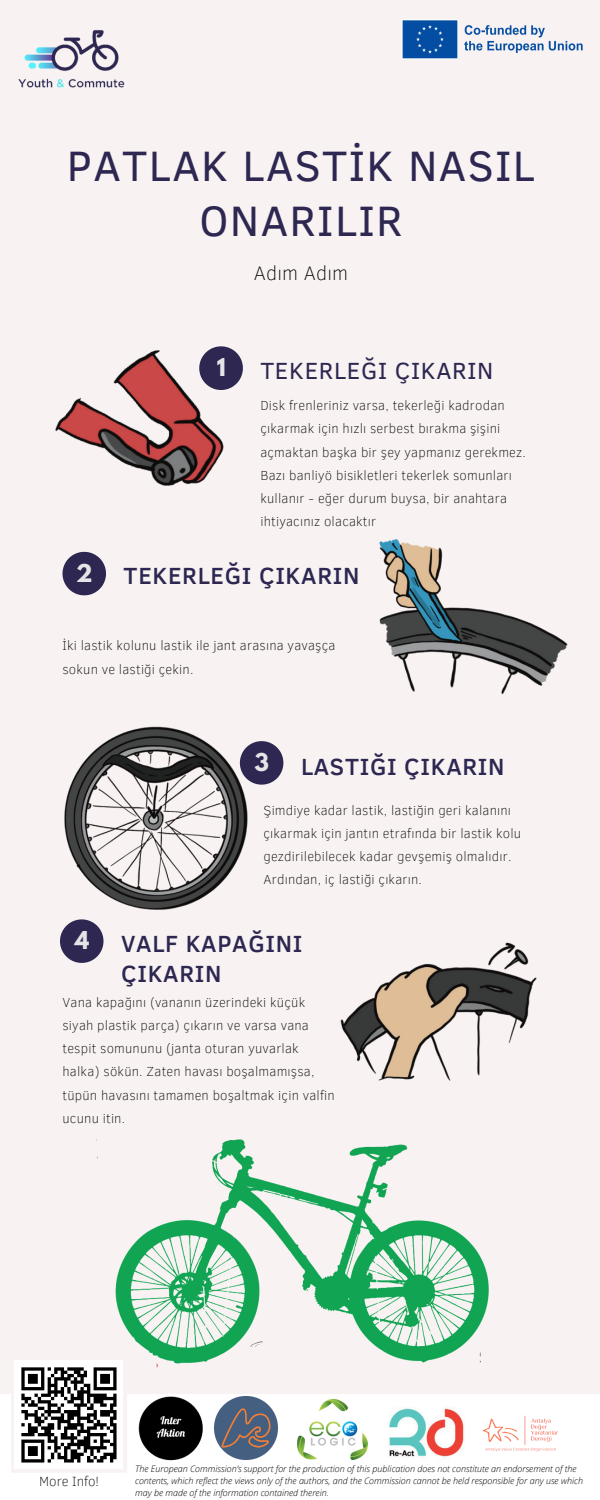
<style>
.page{position:relative;width:600px;height:1500px;background:#f8f3f2}
.page>*{position:absolute;margin:0;border:0;box-sizing:border-box;transform-origin:0 0}
.t1{font:43.6px/54.8px "Clear Sans";letter-spacing:.03em;color:#2d2751;text-align:center}
.t2{font:500 24px/30px "Clear Sans";letter-spacing:.03em;color:#2d2751}
.t3{font:24px "Clear Sans";letter-spacing:.03em;color:#2d2751}
.t4{font:700 21.8px "League Spartan";color:#e5e5e6}
.t5{font:100 20px "Clear Sans";letter-spacing:.015em;color:#000}
.t6{font:100 13.7px "Clear Sans";color:#000}
.t7{font:100 13.4px/23.2px "Clear Sans";letter-spacing:.015em;color:#000}
.t8{font:italic 300 9px/12px "Open Sans";color:#000}
</style>
<div class="page">
<img style="left:18px;top:30px;width:107px;height:58px">
<img style="left:402px;top:20px;width:181px;height:39px">
<svg style="left:240px;top:357px;width:3px;height:22px"></svg>
<img style="left:64px;top:726px;width:184px;height:184px">
<svg style="left:240px;top:741px;width:43px;height:44px"></svg>
<svg style="left:60px;top:919px;width:44px;height:44px"></svg>
<img style="left:55px;top:346px;width:185px;height:140px">
<img style="left:379px;top:539px;width:189px;height:155px">
<svg style="left:63px;top:552px;width:43px;height:43px"></svg>
<img style="left:340px;top:942px;width:197px;height:84px">
<img style="left:96px;top:1026px;width:428px;height:342px">
<div style="left:0;top:1394px;width:600px;height:106px;background:#fff"></div>
<img style="left:138px;top:1396px;width:65px;height:65px">
<img style="left:214px;top:1396px;width:64px;height:64px">
<img style="left:298px;top:1399px;width:70px;height:61px">
<img style="left:388px;top:1407px;width:76px;height:52px">
<img style="left:482px;top:1415px;width:76px;height:37px">
<svg style="left:11px;top:1357px;width:116px;height:115px"></svg>
<p class="t1" style="left:67px;top:136px;width:470px">PATLAK LASTİK NASIL<br>ONARILIR</p>
<p class="t5" style="left:254px;top:259px;width:96px">Adım Adım</p>
<p class="t4" style="left:217px;top:357px;width:11px">1</p>
<p class="t3" style="left:260px;top:353px;width:234px">TEKERLEĞI ÇIKARIN</p>
<p class="t7" style="left:260px;top:393px;width:267px">Disk frenleriniz varsa, tekerleği kadrodan çıkarmak için hızlı serbest bırakma şişini açmaktan başka bir şey yapmanız gerekmez.<br>Bazı banliyö bisikletleri tekerlek somunları kullanır - eğer durum buysa, bir anahtara ihtiyacınız olacaktır</p>
<p class="t4" style="left:76px;top:562px;width:18px">2</p>
<p class="t2" style="left:124px;top:559px;width:237px">TEKERLEĞI ÇIKARIN</p>
<p class="t7" style="left:63px;top:633px;width:274px">İki lastik kolunu lastik ile jant arasına yavaşça sokun ve lastiği çekin.</p>
<p class="t4" style="left:75px;top:930px;width:16px">4</p>
<p class="t4" style="left:255px;top:752px;width:16px">3</p>
<p class="t2" style="left:301px;top:750px;width:205px">LASTIĞI ÇIKARIN</p>
<p class="t7" style="left:263px;top:798px;width:259px">Şimdiye kadar lastik, lastiğin geri kalanını çıkarmak için jantın etrafında bir lastik kolu gezdirilebilecek kadar gevşemiş olmalıdır.<br>Ardından, iç lastiği çıkarın.</p>
<p class="t2" style="left:121px;top:927px;width:183px">VALF KAPAĞINI<br>ÇIKARIN</p>
<p class="t7" style="left:63px;top:990px;width:274px">Vana kapağını (vananın üzerindeki küçük siyah plastik parça) çıkarın ve varsa vana tespit somununu (janta oturan yuvarlak halka) sökün. Zaten havası boşalmamışsa, tüpün havasını tamamen boşaltmak için valfin ucunu itin.</p>
<p class="t6" style="left:39px;top:1471px;width:61px">More Info!</p>
<p class="t8" style="left:135px;top:1463px;width:449px">The European Commission’s support for the production of this publication does not constitute an endorsement of the contents, which reflect the views only of the authors, and the Commission cannot be held responsible for any use which may be made of the information contained therein.</p>
</div>
